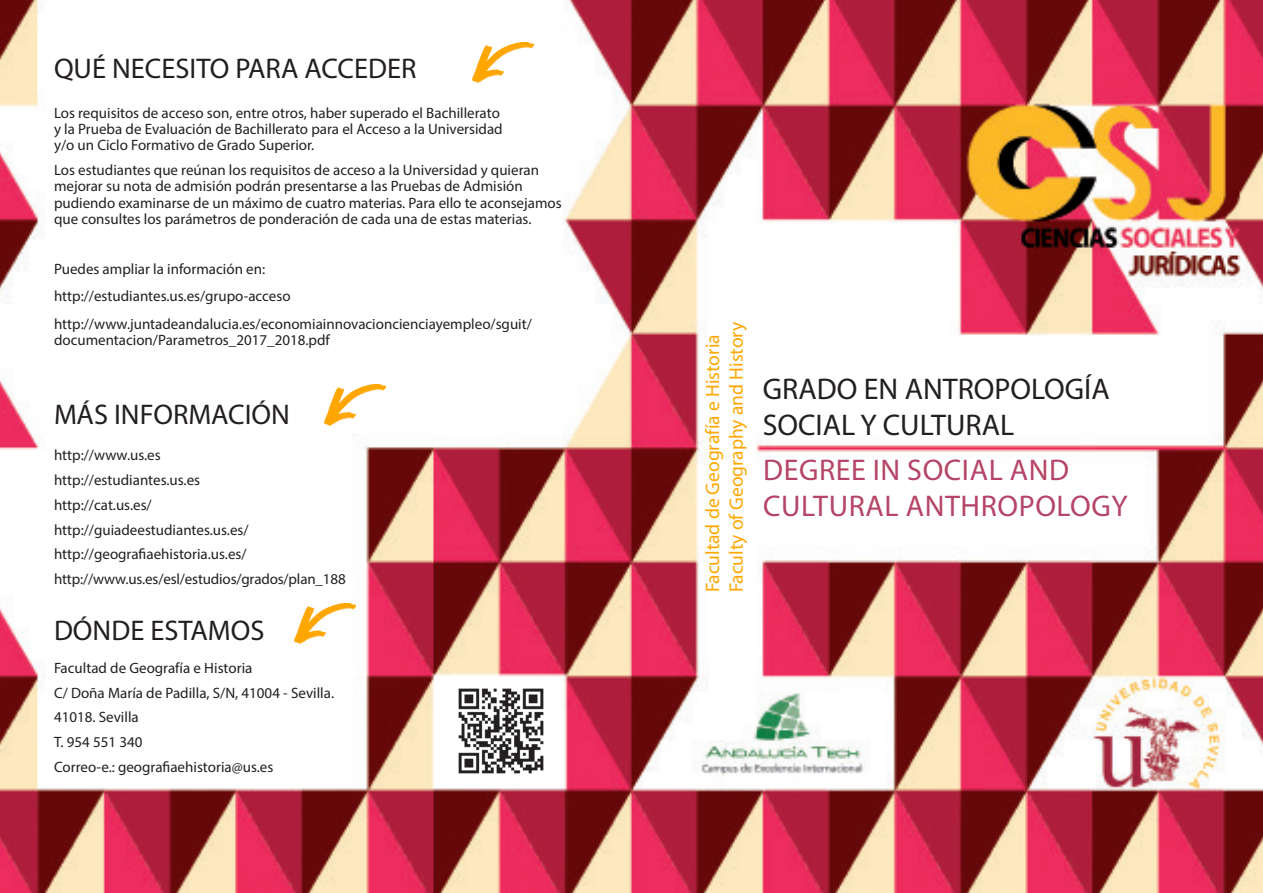
<style>
.page{position:relative;width:1263px;height:893px;background:#fff}
.page>*{position:absolute;margin:0;border:0;box-sizing:border-box;transform-origin:0 0}
.t1{font:30px/36px "Myriad Pro";letter-spacing:.02em;color:#b54466}
.t2{font:30px "Myriad Pro";color:#231f20}
.t3{font:28.5px "Myriad Pro";color:#231f20}
.t4{font:19.5px "Myriad Pro";color:#ffa700}
.t5{font:15px/16.4px "Myriad Pro";color:#231f20}
</style>
<div class="page">
<img style="left:0;top:0;width:1263px;height:893px">
<img style="left:472px;top:42px;width:62px;height:40px">
<img style="left:325px;top:385px;width:61px;height:40px">
<img style="left:294px;top:604px;width:61px;height:40px">
<img style="left:448px;top:678px;width:107px;height:107px">
<p class="t3" style="left:54px;top:51px;width:364px">QUÉ NECESITO PARA ACCEDER</p>
<p class="t5" style="left:54px;top:104px;width:447px">Los requisitos de acceso son, entre otros, haber superado el Bachillerato</p>
<p class="t5" style="left:54px;top:121px;width:450px">y la Prueba de Evaluación de Bachillerato para el Acceso a la Universidad</p>
<p class="t5" style="left:54px;top:137px;width:262px">y/o un Ciclo Formativo de Grado Superior.</p>
<p class="t5" style="left:54px;top:162px;width:509px">Los estudiantes que reúnan los requisitos de acceso a la Universidad y quieran mejorar su nota de admisión podrán presentarse a las Pruebas de Admisión pudiendo examinarse de un máximo de cuatro materias. Para ello te aconsejamos que consultes los parámetros de ponderación de cada una de estas materias.</p>
<p class="t5" style="left:54px;top:261px;width:213px">Puedes ampliar la información en:</p>
<p class="t5" style="left:54px;top:287px;width:238px">http://estudiantes.us.es/grupo-acceso</p>
<p class="t5" style="left:54px;top:316px;width:479px">http://www.juntadeandalucia.es/economiainnovacioncienciayempleo/sguit/ documentacion/Parametros_2017_2018.pdf</p>
<p class="t3" style="left:54px;top:397px;width:237px">MÁS INFORMACIÓN</p>
<p class="t5" style="left:54px;top:447px;width:108px">http://www.us.es</p>
<p class="t5" style="left:54px;top:471px;width:148px">http://estudiantes.us.es</p>
<p class="t5" style="left:54px;top:496px;width:99px">http://cat.us.es/</p>
<p class="t5" style="left:54px;top:521px;width:196px">http://guiadeestudiantes.us.es/</p>
<p class="t5" style="left:54px;top:546px;width:194px">http://geografiaehistoria.us.es/</p>
<p class="t5" style="left:54px;top:571px;width:293px">http://www.us.es/esl/estudios/grados/plan_188</p>
<p class="t3" style="left:54px;top:613px;width:212px">DÓNDE ESTAMOS</p>
<p class="t5" style="left:54px;top:659px;width:200px">Facultad de Geografía e Historia</p>
<p class="t5" style="left:54px;top:684px;width:282px">C/ Doña María de Padilla, S/N, 41004 - Sevilla.</p>
<p class="t5" style="left:54px;top:709px;width:86px">41018. Sevilla</p>
<p class="t5" style="left:54px;top:734px;width:90px">T. 954 551 340</p>
<p class="t5" style="left:54px;top:759px;width:221px">Correo-e.: geografiaehistoria@us.es</p>
<p class="t4" style="left:724px;top:592px;width:272px;rotate:-90deg">Faculty of Geography and History</p>
<p class="t4" style="left:701px;top:592px;width:259px;rotate:-90deg">Facultad de Geografía e Historia</p>
<p class="t2" style="left:763px;top:370px;width:349px">GRADO EN ANTROPOLOGÍA</p>
<p class="t2" style="left:763px;top:406px;width:253px">SOCIAL Y CULTURAL</p>
<p class="t1" style="left:763px;top:451px;width:366px">DEGREE IN SOCIAL AND<br>CULTURAL ANTHROPOLOGY</p>
</div>
